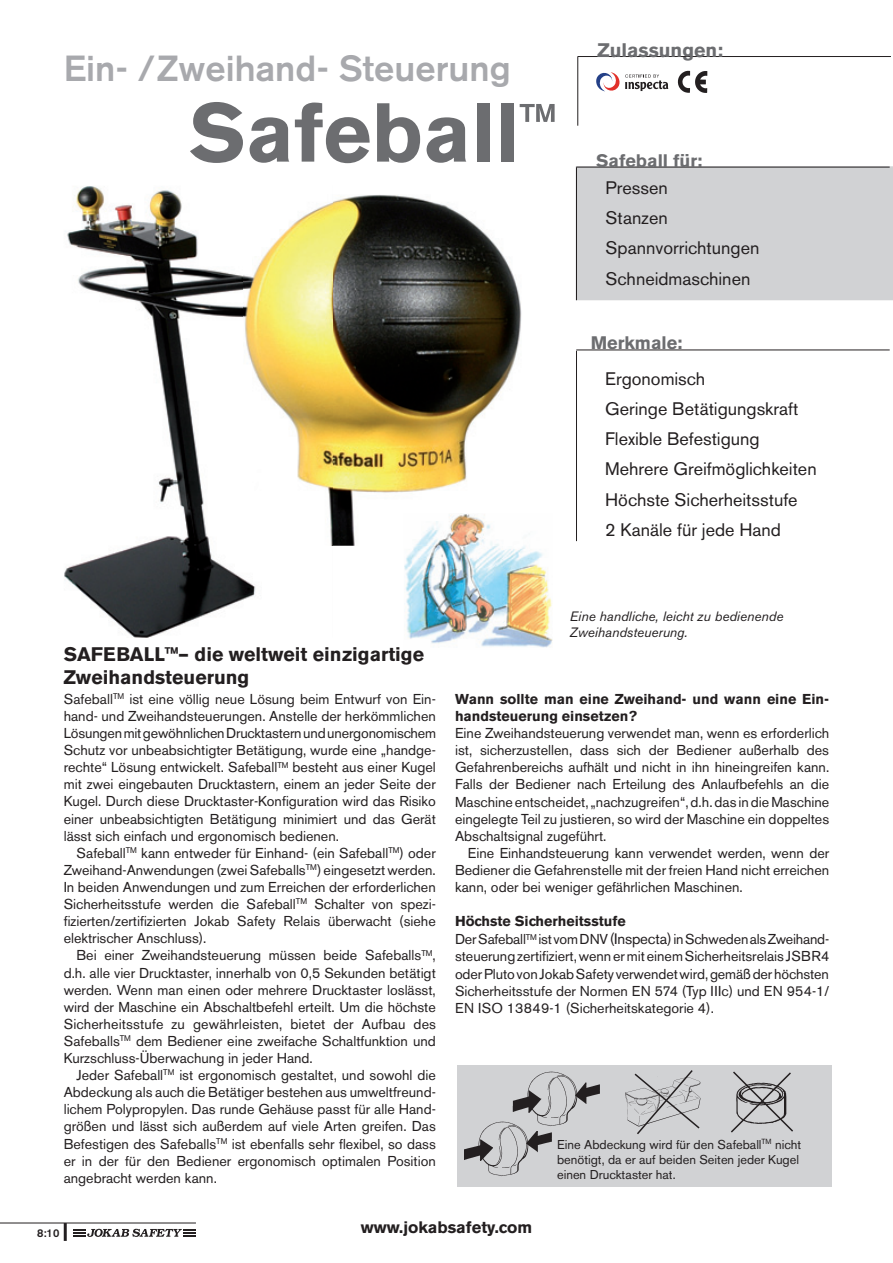
<style>
.page{position:relative;width:893px;height:1263px;background:#fff}
.page>*{position:absolute;margin:0;border:0;box-sizing:border-box;transform-origin:0 0}
.t1{font:700 82.5px "Akzidenz Grotesk BE";color:#6c6d70}
.t2{font:500 36px "Akzidenz Grotesk BE";color:#a8a9ad}
.t3{font:700 19.5px/23.4px "Akzidenz Grotesk BE";color:#231f20}
.t4{font:700 19.5px "Akzidenz Grotesk BE";color:#6c6d70}
.t5{font:18px/30px "Akzidenz Grotesk BE";color:#231f20}
.t6{font:700 18px "Akzidenz Grotesk BE";color:#6c6d70}
.t7{font:700 16.5px "Akzidenz Grotesk BE";color:#231f20}
.t8{font:14.25px/17.1px "Akzidenz Grotesk BE";color:#231f20;text-align:justify}
.t9{font:700 14.25px/17.1px "Akzidenz Grotesk BE";color:#231f20}
.t10{font:italic 13.5px/16.2px "Akzidenz Grotesk BE";color:#231f20}
.t11{font:12.75px/15.3px "Akzidenz Grotesk BE";color:#231f20}
.t12{font:500 11.25px "Akzidenz Grotesk BE";color:#231f20}
.s1{font-weight:700}
.s2{font-size:15px}
</style>
<div class="page">
<hr style="left:0;top:1222px;width:196px;height:1px;background:#231f20">
<hr style="left:64px;top:1223px;width:3px;height:18px;background:#231f20">
<svg style="left:73px;top:1229px;width:123px;height:8px"></svg>
<img style="left:404px;top:546px;width:149px;height:102px">
<img style="left:64px;top:186px;width:192px;height:452px">
<img style="left:244px;top:194px;width:278px;height:352px">
<img style="left:404px;top:513px;width:118px;height:33px">
<svg style="left:596px;top:72px;width:72px;height:19px"></svg>
<div style="left:457px;top:1064px;width:375px;height:122px;background:#d1d2d4"></div>
<img style="left:625px;top:1090px;width:8px;height:34px">
<img style="left:464px;top:1146px;width:13px;height:14px">
<img style="left:528px;top:1131px;width:23px;height:21px">
<img style="left:513px;top:1097px;width:13px;height:15px">
<img style="left:577px;top:1082px;width:23px;height:21px">
<svg style="left:731px;top:1071px;width:62px;height:62px"></svg>
<svg style="left:633px;top:1070px;width:68px;height:64px"></svg>
<img style="left:477px;top:1122px;width:51px;height:54px">
<img style="left:526px;top:1072px;width:51px;height:55px">
<div style="left:576px;top:167px;width:317px;height:133px;background:#d1d2d4"></div>
<hr style="left:577px;top:56px;width:314px;height:1px;background:#231f20">
<hr style="left:577px;top:57px;width:1px;height:69px;background:#231f20">
<img style="left:677px;top:70px;width:31px;height:23px">
<hr style="left:576px;top:167px;width:314px;height:1px;background:#231f20">
<hr style="left:576px;top:167px;width:1px;height:133px;background:#231f20">
<hr style="left:576px;top:350px;width:314px;height:1px;background:#231f20">
<hr style="left:576px;top:351px;width:1px;height:190px;background:#231f20">
<h2 class="t2" style="left:64px;top:55px;width:448px">Ein- /Zweihand- Steuerung</h2>
<h1 class="t1" style="left:189px;top:103px;width:369px">Safeball<sup>™</sup></h1>
<h3 class="t4" style="left:597px;top:43px;width:127px">Zulassungen:</h3>
<p class="t6" style="left:596px;top:154px;width:108px">Safeball für:</p>
<p class="t5" style="left:606px;top:175px;width:155px">Pressen<br>Stanzen<br>Spannvorrichtungen<br>Schneidmaschinen</p>
<p class="t6" style="left:591px;top:337px;width:93px">Merkmale:</p>
<p class="t5" style="left:605px;top:366px;width:213px">Ergonomisch<br>Geringe Betätigungskraft<br>Flexible Befestigung<br>Mehrere Greifmöglichkeiten<br>Höchste Sicherheitsstufe<br>2 Kanäle für jede Hand</p>
<p class="t10" style="left:570px;top:610px;width:215px">Eine handliche, leicht zu bedienende<br>Zweihandsteuerung.</p>
<h3 class="t3" style="left:64px;top:644px;width:362px">SAFEBALL™– die weltweit einzigartige<br>Zweihandsteuerung</h3>
<p class="t8" style="left:64px;top:692px;width:374px">Safeball<sup>TM</sup> ist eine völlig neue Lösung beim Entwurf von Ein&shy;hand- und Zweihandsteuerungen. Anstelle der herkömmlichen Lösungen mit gewöhnlichen Drucktastern und unergonomischem Schutz vor unbeabsichtigter Betätigung, wurde eine „handge&shy;rechte“ Lösung entwickelt. Safeball<sup>TM</sup> besteht aus einer Kugel mit zwei eingebauten Drucktastern, einem an jeder Seite der Kugel. Durch diese Drucktaster-Konfiguration wird das Risiko einer unbeabsichtigten Betätigung minimiert und das Gerät lässt sich einfach und ergonomisch bedienen.</p>
<p class="t8" style="left:64px;top:846px;width:374px;text-indent:13px">Safeball<sup>TM</sup> kann entweder für Einhand- (ein Safeball<sup>TM</sup>) oder Zweihand-Anwendungen (zwei Safeballs<sup>TM</sup>) eingesetzt werden.<br>In beiden Anwendungen und zum Erreichen der erforderlichen Sicherheitsstufe werden die Safeball<sup>TM</sup> Schalter von spezi&shy;fizierten/zertifizierten Jokab Safety Relais überwacht (siehe elektrischer Anschluss).</p>
<p class="t8" style="left:64px;top:948px;width:374px;text-indent:13px">Bei einer Zweihandsteuerung müssen beide Safeballs<sup>TM</sup>, d.h. alle vier Drucktaster, innerhalb von 0,5 Sekunden betätigt werden. Wenn man einen oder mehrere Drucktaster loslässt, wird der Maschine ein Abschaltbefehl erteilt. Um die höchste Sicherheitsstufe zu gewährleisten, bietet der Aufbau des Safeballs<sup>TM</sup> dem Bediener eine zweifache Schaltfunktion und Kurzschluss-Überwachung in jeder Hand.</p>
<p class="t8" style="left:64px;top:1068px;width:374px;text-indent:13px">Jeder Safeball<sup>TM</sup> ist ergonomisch gestaltet, und sowohl die Abdeckung als auch die Betätiger bestehen aus umweltfreund&shy;lichem Polypropylen. Das runde Gehäuse passt für alle Hand&shy;größen und lässt sich außerdem auf viele Arten greifen. Das Befestigen des Safeballs<sup>TM</sup> ist ebenfalls sehr flexibel, so dass er in der für den Bediener ergonomisch optimalen Position angebracht werden kann.</p>
<p class="t9" style="left:455px;top:692px;width:376px">Wann sollte man eine Zweihand- und wann eine Ein&shy;handsteuerung einsetzen?</p>
<p class="t8" style="left:455px;top:726px;width:376px">Eine Zweihandsteuerung verwendet man, wenn es erforderlich ist, sicherzustellen, dass sich der Bediener außerhalb des Gefahrenbereichs aufhält und nicht in ihn hineingreifen kann.<br>Falls der Bediener nach Erteilung des Anlaufbefehls an die Maschine entscheidet, „nachzugreifen“, d.h. das in die Maschine eingelegte Teil zu justieren, so wird der Maschine ein doppeltes Abschaltsignal zugeführt.</p>
<p class="t8" style="left:455px;top:846px;width:376px;text-indent:13px">Eine Einhandsteuerung kann verwendet werden, wenn der Bediener die Gefahrenstelle mit der freien Hand nicht erreichen kann, oder bei weniger gefährlichen Maschinen.</p>
<p class="t8" style="left:455px;top:914px;width:376px;text-align:left"><span class="s1">Höchste Sicherheitsstufe<br></span>Der Safeball<sup>TM</sup> ist vom DNV <span class="s2">(Inspecta)</span> in Schweden als Zweihand&shy;steuerung zertifiziert, wenn er mit einem Sicherheitsrelais JSBR4 oder Pluto von Jokab Safety verwendet wird, gemäß der höchsten Sicherheitsstufe der Normen EN 574 (Typ IIIc) und EN 954-1/ EN ISO 13849-1 (Sicherheitskategorie 4).</p>
<p class="t11" style="left:557px;top:1138px;width:246px">Eine Abdeckung wird für den Safeball<sup>TM</sup> nicht benötigt, da er auf beiden Seiten jeder Kugel einen Drucktaster hat.</p>
<p class="t12" style="left:37px;top:1229px;width:24px">8:10</p>
<p class="t7" style="left:361px;top:1221px;width:173px">www.jokabsafety.com</p>
</div>
